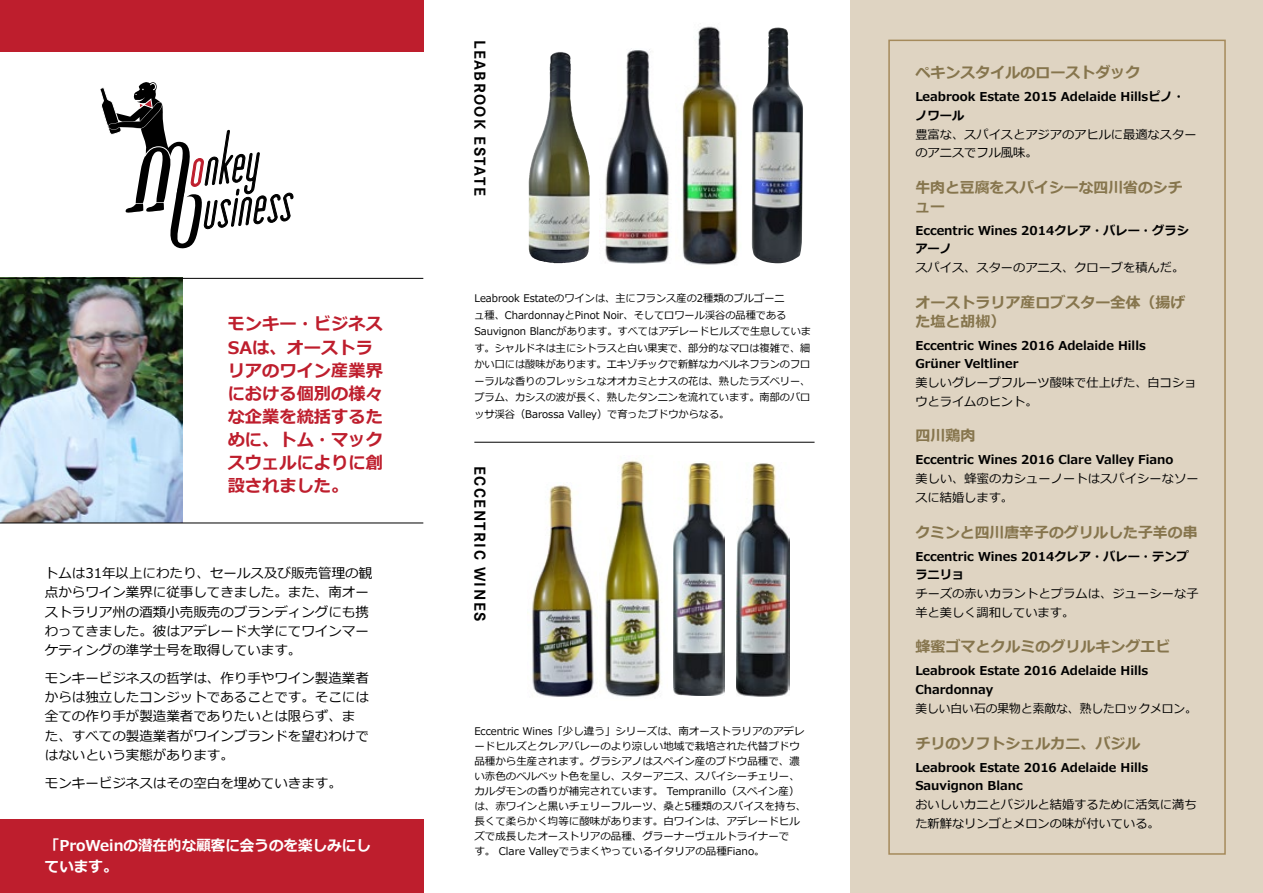
<style>
.page{position:relative;width:1263px;height:893px;background:#fff}
.page>*{position:absolute;margin:0;border:0;box-sizing:border-box;transform-origin:0 0}
.t1{font:700 17.25px/23.1px "Meiryo";color:#be1e2d}
.t2{font:700 16.5px "Corporate S";letter-spacing:.09em;color:#000}
.t3{font:700 15px/18.8px "Meiryo";color:#86754d}
.t4{font:700 15px/21px "Meiryo";color:#fff}
.t5{font:13.5px/19.2px "Meiryo";color:#000}
.t6{font:700 12.15px/18.8px "Meiryo";color:#000}
.t7{font:12.15px/18.8px "Meiryo";color:#000}
.t8{font:12.15px "Meiryo";color:#000;scale:.96 1}
.t9{font:10.5px/15px "Meiryo";color:#000}
</style>
<div class="page">
<div style="left:0;top:820px;width:423px;height:73px;background:#be1e2d"></div>
<div style="left:0;top:0;width:423px;height:52px;background:#be1e2d"></div>
<svg style="left:100px;top:82px;width:193px;height:166px"></svg>
<img style="left:0;top:279px;width:182px;height:244px">
<hr style="left:0;top:523px;width:423px;height:1px;background:#000">
<hr style="left:0;top:278px;width:423px;height:1px;background:#000">
<hr style="left:474px;top:442px;width:340px;height:1px;background:#000">
<img style="left:527px;top:485px;width:67px;height:212px">
<img style="left:604px;top:460px;width:58px;height:237px">
<img style="left:673px;top:462px;width:51px;height:233px">
<img style="left:737px;top:463px;width:52px;height:234px">
<div style="left:850px;top:0;width:413px;height:893px;background:#dfd4c2"></div>
<div style="left:888px;top:40px;width:338px;height:815px;border:2px solid #a58a5b"></div>
<img style="left:528px;top:52px;width:57px;height:211px">
<img style="left:604px;top:48px;width:66px;height:216px">
<img style="left:682px;top:26px;width:56px;height:239px">
<img style="left:752px;top:28px;width:51px;height:235px">
<h1 class="t1" style="left:228px;top:314px;width:157px">モンキー・ビジネス<br>SAは、オーストラリアのワイン産業界における個別の様々な企業を統括するために、トム・マックスウェルによりに創設されました。</h1>
<p class="t5" style="left:45px;top:564px;width:329px">トムは31年以上にわたり、セールス及び販売管理の観点からワイン業界に従事してきました。また、南オーストラリア州の酒類小売販売のブランディングにも携わってきました。彼はアデレード大学にてワインマーケティングの準学士号を取得しています。</p>
<p class="t5" style="left:45px;top:669px;width:325px">モンキービジネスの哲学は、作り手やワイン製造業者からは独立したコンジットであることです。そこには全ての作り手が製造業者でありたいとは限らず、また、すべての製造業者がワインブランドを望むわけではないという実態があります。</p>
<p class="t5" style="left:45px;top:774px;width:298px">モンキービジネスはその空白を埋めていきます。</p>
<h3 class="t4" style="left:45px;top:836px;width:328px">「ProWeinの潜在的な顧客に会うのを楽しみにしています。</h3>
<h2 class="t2" style="left:489px;top:40px;width:157px;rotate:90deg">LEABROOK ESTATE</h2>
<p class="t9" style="left:474px;top:291px;width:338px;line-height:16.5px">Leabrook Estateのワインは、主にフランス産の2種類のブルゴーニ<br>ュ種、ChardonnayとPinot Noir、そしてロワール渓谷の品種であるSauvignon Blancがあります。すべてはアデレードヒルズで生息しています。シャルドネは主にシトラスと白い果実で、部分的なマロは複雑で、細かい口には酸味があります。エキゾチックで新鮮なカベルネフランのフローラルな香りのフレッシュなオオカミとナスの花は、熟したラズベリー、プラム、カシスの波が長く、熟したタンニンを流れています。南部のバロッサ渓谷（Barossa Valley）で育ったブドウからなる。</p>
<h2 class="t2" style="left:489px;top:466px;width:157px;rotate:90deg">ECCENTRIC WINES</h2>
<p class="t9" style="left:474px;top:724px;width:334px">Eccentric Wines「少し違う」シリーズは、南オーストラリアのアデレードヒルズとクレアバレーのより涼しい地域で栽培された代替ブドウ品種から生産されます。グラシアノはスペイン産のブドウ品種で、濃い赤色のベルベット色を呈し、スターアニス、スパイシーチェリー、カルダモンの香りが補完されています。 Tempranillo（スペイン産）は、赤ワインと黒いチェリーフルーツ、桑と5種類のスパイスを持ち、長くて柔らかく均等に酸味があります。白ワインは、アデレードヒルズで成長したオーストリアの品種、グラーナーヴェルトライナーで<br>す。 Clare Valleyでうまくやっているイタリアの品種Fiano。</p>
<h3 class="t3" style="left:915px;top:64px;width:226px">ペキンスタイルのローストダック</h3>
<p class="t6" style="left:915px;top:88px;width:271px">Leabrook Estate 2015 Adelaide Hillsピノ・ノワール</p>
<p class="t7" style="left:915px;top:125px;width:283px">豊富な、スパイスとアジアのアヒルに最適なスターのアニスでフル風味。</p>
<h3 class="t3" style="left:915px;top:179px;width:269px">牛肉と豆腐をスパイシーな四川省のシチュー</h3>
<p class="t6" style="left:915px;top:222px;width:275px">Eccentric Wines 2014クレア・バレー・グラシアーノ</p>
<p class="t7" style="left:915px;top:259px;width:270px">スパイス、スターのアニス、クローブを積んだ。</p>
<h3 class="t3" style="left:915px;top:294px;width:271px">オーストラリア産ロブスター全体（揚げた塩と胡椒）</h3>
<p class="t6" style="left:915px;top:336px;width:232px">Eccentric Wines 2016 Adelaide Hills<br>Grüner Veltliner</p>
<p class="t7" style="left:915px;top:374px;width:283px">美しいグレープフルーツ酸味で仕上げた、白コショウとライムのヒント。</p>
<h3 class="t3" style="left:915px;top:427px;width:61px">四川鶏肉</h3>
<p class="t6" style="left:915px;top:451px;width:260px">Eccentric Wines 2016 Clare Valley Fiano</p>
<p class="t7" style="left:915px;top:470px;width:285px">美しい、蜂蜜のカシューノートはスパイシーなソースに結婚します。</p>
<h3 class="t3" style="left:915px;top:524px;width:284px">クミンと四川唐辛子のグリルした子羊の串</h3>
<p class="t6" style="left:915px;top:547px;width:275px">Eccentric Wines 2014クレア・バレー・テンプラニリョ</p>
<p class="t7" style="left:915px;top:585px;width:285px">チーズの赤いカラントとプラムは、ジューシーな子羊と美しく調和しています。</p>
<h3 class="t3" style="left:915px;top:638px;width:256px">蜂蜜ゴマとクルミのグリルキングエビ</h3>
<p class="t6" style="left:915px;top:662px;width:234px">Leabrook Estate 2016 Adelaide Hills<br>Chardonnay</p>
<p class="t8" style="left:915px;top:700px;width:295px">美しい白い石の果物と素敵な、熟したロックメロン。</p>
<h3 class="t3" style="left:915px;top:734px;width:226px">チリのソフトシェルカニ、バジル</h3>
<p class="t6" style="left:915px;top:758px;width:234px">Leabrook Estate 2016 Adelaide Hills<br>Sauvignon Blanc</p>
<p class="t7" style="left:915px;top:796px;width:283px">おいしいカニとバジルと結婚するために活気に満ちた新鮮なリンゴとメロンの味が付いている。</p>
</div>
